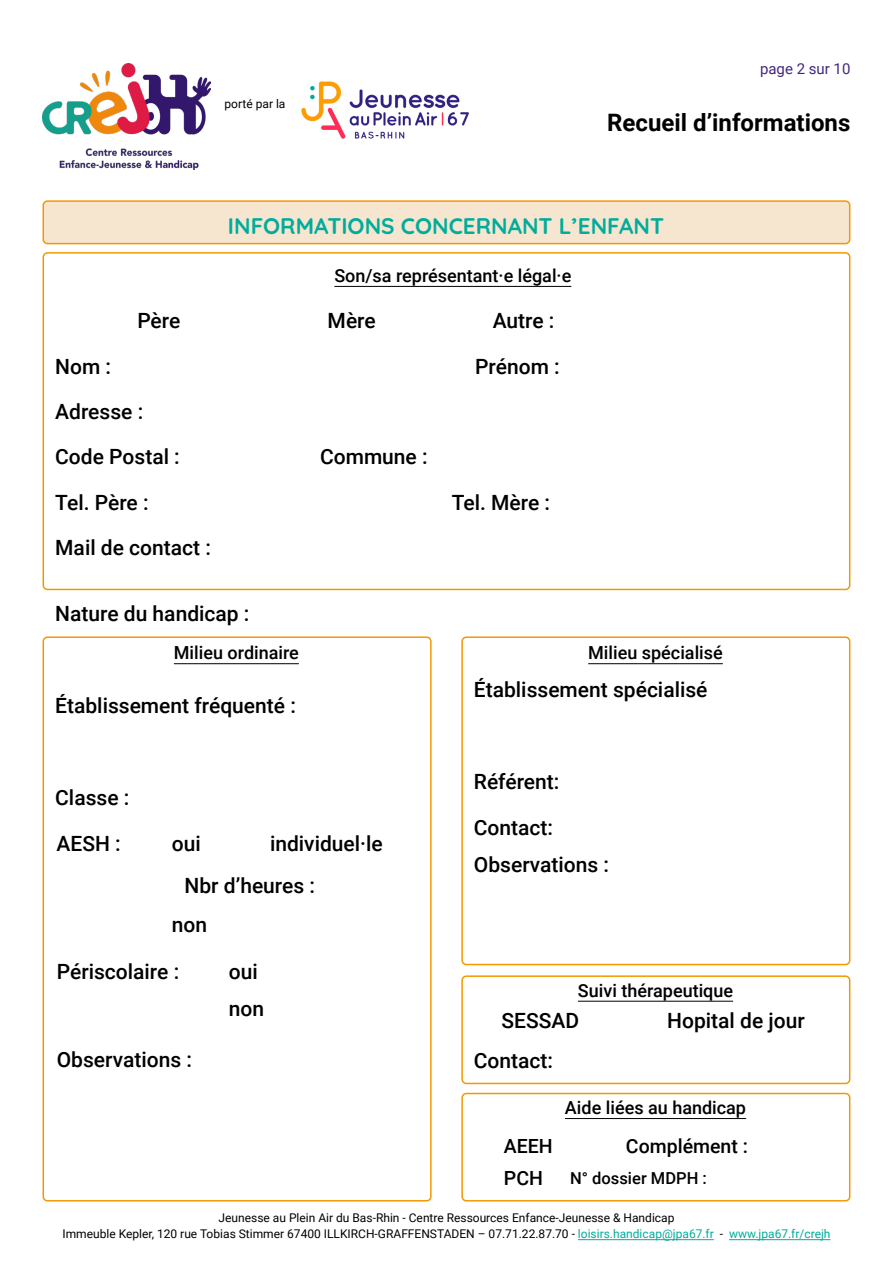
<style>
.page{position:relative;width:893px;height:1263px;background:#fff}
.page>*{position:absolute;margin:0;border:0;box-sizing:border-box;transform-origin:0 0}
.t1{font:700 24px "Roboto";color:#000}
.t2{font:700 22.5px "Quicksand";color:#00ac9c}
.t3{font:500 21px/45.3px "Roboto";color:#000}
.t4{font:500 19.5px "Roboto";color:#000}
.t5{font:500 18px "Roboto";color:#000}
.t6{font:500 16.5px "Roboto";color:#000}
.t7{font:15px "Roboto";color:#422781}
.t8{font:12px/16.5px "Roboto";color:#000;text-align:center}
.s1{color:#00ac9c}
</style>
<div class="page">
<img style="left:43px;top:63px;width:167px;height:106px">
<img style="left:301px;top:81px;width:168px;height:58px">
<hr style="left:578px;top:1239px;width:136px;height:1px;background:#00ac9c">
<hr style="left:729px;top:1239px;width:101px;height:1px;background:#00ac9c">
<div style="left:43px;top:201px;width:807px;height:43px;background:#f6e6d0;border-radius:4px"></div>
<div style="left:43px;top:200px;width:807px;height:44px;border:2px solid #f39900;border-radius:4px"></div>
<hr style="left:334px;top:286px;width:237px;height:1px;background:#000">
<hr style="left:174px;top:663px;width:125px;height:1px;background:#000">
<hr style="left:588px;top:663px;width:135px;height:1px;background:#000">
<hr style="left:578px;top:1001px;width:155px;height:1px;background:#000">
<hr style="left:565px;top:1118px;width:181px;height:1px;background:#000">
<div style="left:43px;top:252px;width:807px;height:338px;border:2px solid #f39900;border-radius:4px"></div>
<div style="left:43px;top:636px;width:389px;height:565px;border:2px solid #f39900;border-radius:4px"></div>
<div style="left:461px;top:636px;width:389px;height:329px;border:2px solid #f39900;border-radius:4px"></div>
<div style="left:461px;top:975px;width:389px;height:109px;border:2px solid #f39900;border-radius:4px"></div>
<div style="left:461px;top:1093px;width:389px;height:108px;border:2px solid #f39900;border-radius:4px"></div>
<p class="t8" style="left:225px;top:95px;width:62px">porté par la</p>
<p class="t7" style="left:760px;top:59px;width:92px">page 2 sur 10</p>
<p class="t1" style="left:607px;top:106px;width:245px">Recueil d’informations</p>
<p class="t2" style="left:228px;top:207px;width:438px">INFORMATIONS CONCERNANT L’ENFANT</p>
<p class="t5" style="left:334px;top:263px;width:238px">Son/sa représentant·e légal·e</p>
<p class="t3" style="left:55px;top:343px;width:57px">Nom :</p>
<p class="t3" style="left:137px;top:297px;width:45px">Père</p>
<p class="t3" style="left:328px;top:297px;width:50px">Mère</p>
<p class="t3" style="left:493px;top:297px;width:63px">Autre :</p>
<p class="t3" style="left:475px;top:343px;width:86px">Prénom :</p>
<p class="t3" style="left:55px;top:388px;width:157px">Adresse :<br>Code Postal :<br>Tel. Père :<br>Mail de contact :</p>
<p class="t3" style="left:55px;top:590px;width:196px">Nature du handicap :</p>
<p class="t3" style="left:320px;top:433px;width:109px">Commune :</p>
<p class="t3" style="left:452px;top:479px;width:100px">Tel. Mère :</p>
<p class="t5" style="left:174px;top:640px;width:127px">Milieu ordinaire</p>
<p class="t5" style="left:588px;top:640px;width:136px">Milieu spécialisé</p>
<p class="t3" style="left:55px;top:682px;width:242px">Établissement fréquenté :</p>
<p class="t3" style="left:55px;top:774px;width:76px">Classe :</p>
<p class="t3" style="left:57px;top:820px;width:66px">AESH :</p>
<p class="t3" style="left:172px;top:820px;width:30px">oui</p>
<p class="t3" style="left:270px;top:820px;width:114px">individuel·le</p>
<p class="t3" style="left:185px;top:862px;width:132px">Nbr d’heures :</p>
<p class="t3" style="left:172px;top:901px;width:37px">non</p>
<p class="t3" style="left:57px;top:948px;width:124px">Périscolaire :</p>
<p class="t3" style="left:57px;top:1036px;width:137px">Observations :</p>
<p class="t3" style="left:229px;top:947px;width:30px">oui</p>
<p class="t3" style="left:229px;top:985px;width:37px">non</p>
<p class="t3" style="left:474px;top:666px;width:235px">Établissement spécialisé</p>
<p class="t3" style="left:474px;top:757px;width:87px;line-height:45.9px">Référent:<br>Contact:</p>
<p class="t3" style="left:474px;top:841px;width:137px">Observations :</p>
<p class="t5" style="left:578px;top:978px;width:157px">Suivi thérapeutique</p>
<p class="t3" style="left:502px;top:997px;width:79px">SESSAD</p>
<p class="t3" style="left:474px;top:1037px;width:81px">Contact:</p>
<p class="t3" style="left:667px;top:997px;width:139px">Hopital de jour</p>
<p class="t5" style="left:565px;top:1095px;width:183px">Aide liées au handicap</p>
<p class="t4" style="left:504px;top:1132px;width:50px">AEEH</p>
<p class="t4" style="left:626px;top:1132px;width:124px">Complément :</p>
<p class="t4" style="left:504px;top:1164px;width:41px">PCH</p>
<p class="t6" style="left:570px;top:1167px;width:138px">N° dossier MDPH :</p>
<p class="t8" style="left:62px;top:1209px;width:770px">Jeunesse au Plein Air du Bas-Rhin - Centre Ressources Enfance-Jeunesse &amp; Handicap<br>Immeuble Kepler, 120 rue Tobias Stimmer 67400 ILLKIRCH-GRAFFENSTADEN – 07.71.22.87.70 - <span class="s1">loisirs.handicap@jpa67.fr</span> - <span class="s1">www.jpa67.fr/crejh</span></p>
</div>
